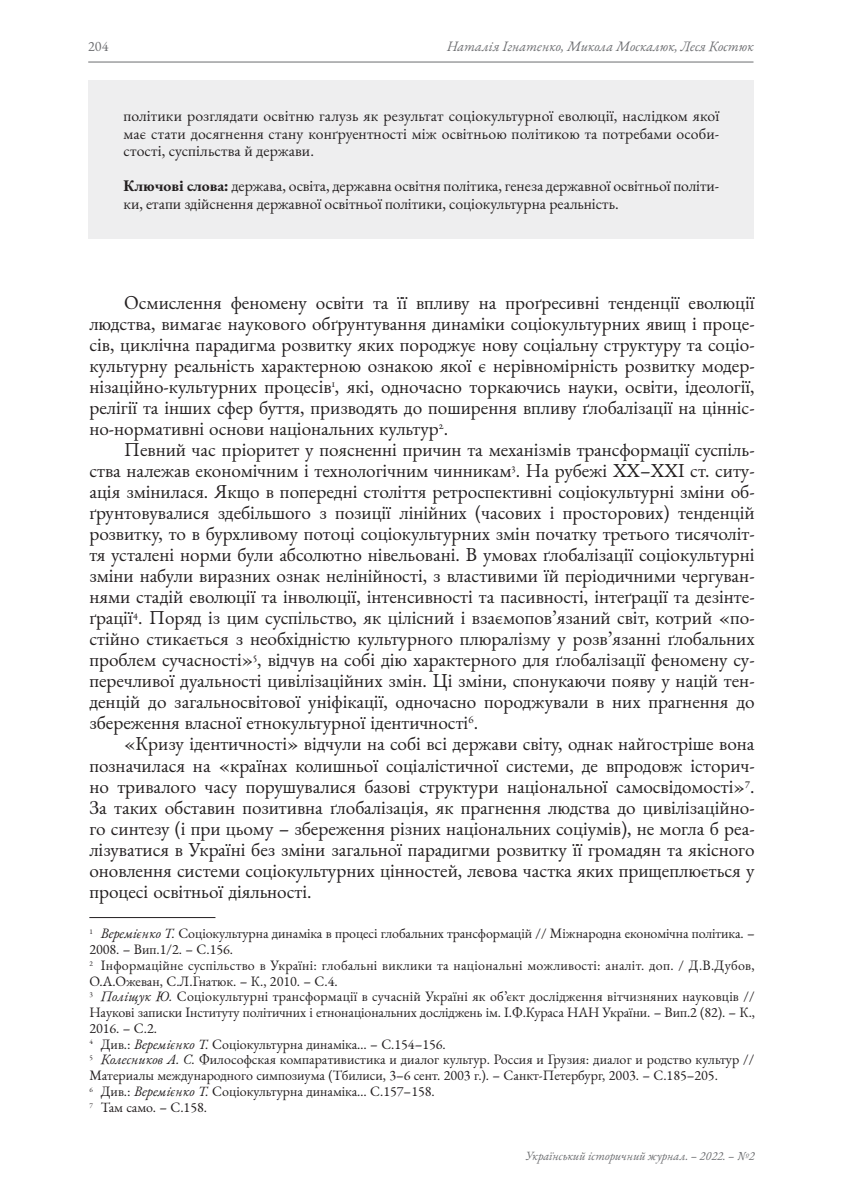
<style>
.page{position:relative;width:844px;height:1191px;background:#fff}
.page>*{position:absolute;margin:0;border:0;box-sizing:border-box;transform-origin:0 0}
.Main_text{font:19.25px/21px "EB Garamond";color:#231f20;text-align:justify}
.t1{font:15.75px/17.5px "EB Garamond";color:#231f20;text-align:justify}
.Зноска{font:14px/15.8px "EB Garamond";color:#231f20}
.Зноска-2{font:14px/15.8px "EB Garamond";letter-spacing:.02em;color:#231f20}
.t2{font:italic 14px "EB Garamond";color:#6c6d70}
.t3{font:14px "EB Garamond";color:#6c6d70}
.t4{font:italic 12.25px "EB Garamond";color:#6c6d70}
.s1{font-weight:700}
.s2{font-style:italic}
</style>
<div class="page">
<hr style="left:88px;top:62px;width:665px;height:1px;background:#6c6d70">
<hr style="left:89px;top:917px;width:126px;height:1px;background:#231f20">
<div style="left:89px;top:81px;width:664px;height:158px;background:#eeeeef"></div>
<p class="t3" style="left:88px;top:37px;width:22px">204</p>
<p class="t2" style="left:447px;top:37px;width:308px">Наталія Ігнатенко, Микола Москалюк, Леся Костюк</p>
<p class="t1" style="left:123px;top:107px;width:597px">політики розглядати освітню галузь як результат соціокультурної еволюції, наслідком якої має стати досягнення стану конґруентності між освітньою політикою та потребами особи&shy;стості, суспільства й держави.</p>
<p class="t1" style="left:123px;top:177px;width:597px"><span class="s1">Ключові слова:</span> держава, освіта, державна освітня політика, генеза державної освітньої політи&shy;ки, етапи здійснення державної освітньої політики, соціокультурна реальність.</p>
<p class="Main_text" style="left:89px;top:292px;width:666px;text-indent:35px">Осмислення феномену освіти та її впливу на проґресивні тенденції еволюції людства, вимагає наукового обґрунтування динаміки соціокультурних явищ і проце&shy;сів, циклічна парадигма розвитку яких породжує нову соціальну структуру та соціо&shy;культурну реальність характерною ознакою якої є нерівномірність розвитку модер&shy;нізаційно-культурних процесів<sup>1</sup>, які, одночасно торкаючись науки, освіти, ідеології, релігії та інших сфер буття, призводять до поширення впливу ґлобалізації на цінніс&shy;но-нормативні основи національних культур<sup>2</sup>.</p>
<p class="Main_text" style="left:89px;top:439px;width:666px;text-indent:35px">Певний час пріоритет у поясненні причин та механізмів трансформації суспіль&shy;ства належав економічним і технологічним чинникам<sup>3</sup>. На рубежі ХХ–ХХІ ст. ситу&shy;ація змінилася. Якщо в попередні століття ретроспективні соціокультурні зміни об&shy;ґрунтовувалися здебільшого з позиції лінійних (часових і просторових) тенденцій розвитку, то в бурхливому потоці соціокультурних змін початку третього тисячоліт&shy;тя усталені норми були абсолютно нівельовані. В умовах ґлобалізації соціокультурні зміни набули виразних ознак нелінійності, з властивими їй періодичними чергуван&shy;нями стадій еволюції та інволюції, інтенсивності та пасивності, інтеґрації та дезінте&shy;ґрації<sup>4</sup>. Поряд із цим суспільство, як цілісний і взаємопов’язаний світ, котрий «по&shy;стійно стикається з необхідністю культурного плюралізму у розв’язанні ґлобальних проблем сучасності»<sup>5</sup>, відчув на собі дію характерного для ґлобалізації феномену су&shy;перечливої дуальності цивілізаційних змін. Ці зміни, спонукаючи появу у націй тен&shy;денцій до загальносвітової уніфікації, одночасно породжували в них прагнення до збереження власної етнокультурної ідентичності<sup>6</sup>.</p>
<p class="Main_text" style="left:89px;top:733px;width:666px;text-indent:35px">«Кризу ідентичності» відчули на собі всі держави світу, однак найгостріше вона позначилася на «країнах колишньої соціалістичної системи, де впродовж історич&shy;но тривалого часу порушувалися базові структури національної самосвідомості»<sup>7</sup>.<br>За таких обставин позитивна ґлобалізація, як прагнення людства до цивілізаційно&shy;го синтезу (і при цьому – збереження різних національних соціумів), не могла б реа&shy;лізуватися в Україні без зміни загальної парадигми розвитку її громадян та якісного оновлення системи соціокультурних цінностей, левова частка яких прищеплюється у процесі освітньої діяльності.</p>
<p class="Зноска" style="left:89px;top:925px;width:666px"><sup>1</sup> <span class="s2">Веремієнко Т.</span> Соціокультурна динаміка в процесі глобальних трансформацій // Міжнародна економічна політика. –<br>2008. – Вип.1/2. – С.156.</p>
<p class="Зноска-2" style="left:89px;top:957px;width:666px"><sup>2</sup> Інформаційне суспільство в Україні: глобальні виклики та національні можливості: аналіт. доп. / Д.В.Дубов,<br>О.А.Ожеван, С.Л.Гнатюк. – К., 2010. – С.4.</p>
<p class="Зноска" style="left:89px;top:988px;width:667px;text-align:justify"><sup>3</sup> <span class="s2">Поліщук Ю.</span> Соціокультурні трансформації в сучасній Україні як об’єкт дослідження вітчизняних науковців // Наукові записки Інституту політичних і етнонаціональних досліджень ім. І.Ф.Кураса НАН України. – Вип.2 (82). – К., 2016. – С.2.</p>
<p class="Зноска" style="left:89px;top:1036px;width:358px"><sup>4</sup> Див.: <span class="s2">Веремієнко Т.</span> Соціокультурна динаміка… – С.154–156.</p>
<p class="Зноска" style="left:89px;top:1051px;width:666px"><sup>5</sup> <span class="s2">Колесников А. С.</span> Философская компаративистика и диалог культур. Россия и Грузия: диалог и родство культур //<br>Материалы международного симпозиума (Тбилиси, 3–6 сент. 2003 г.). – Санкт-Петербург, 2003. – C.185–205.</p>
<p class="Зноска" style="left:89px;top:1083px;width:347px"><sup>6</sup> Див.: <span class="s2">Веремієнко Т.</span> Соціокультурна динаміка… С.157–158.</p>
<p class="Зноска" style="left:89px;top:1099px;width:119px"><sup>7</sup> Там само. – С.158.</p>
<p class="t4" style="left:525px;top:1148px;width:230px">Український історичний журнал. – 2022. – №2</p>
</div>
